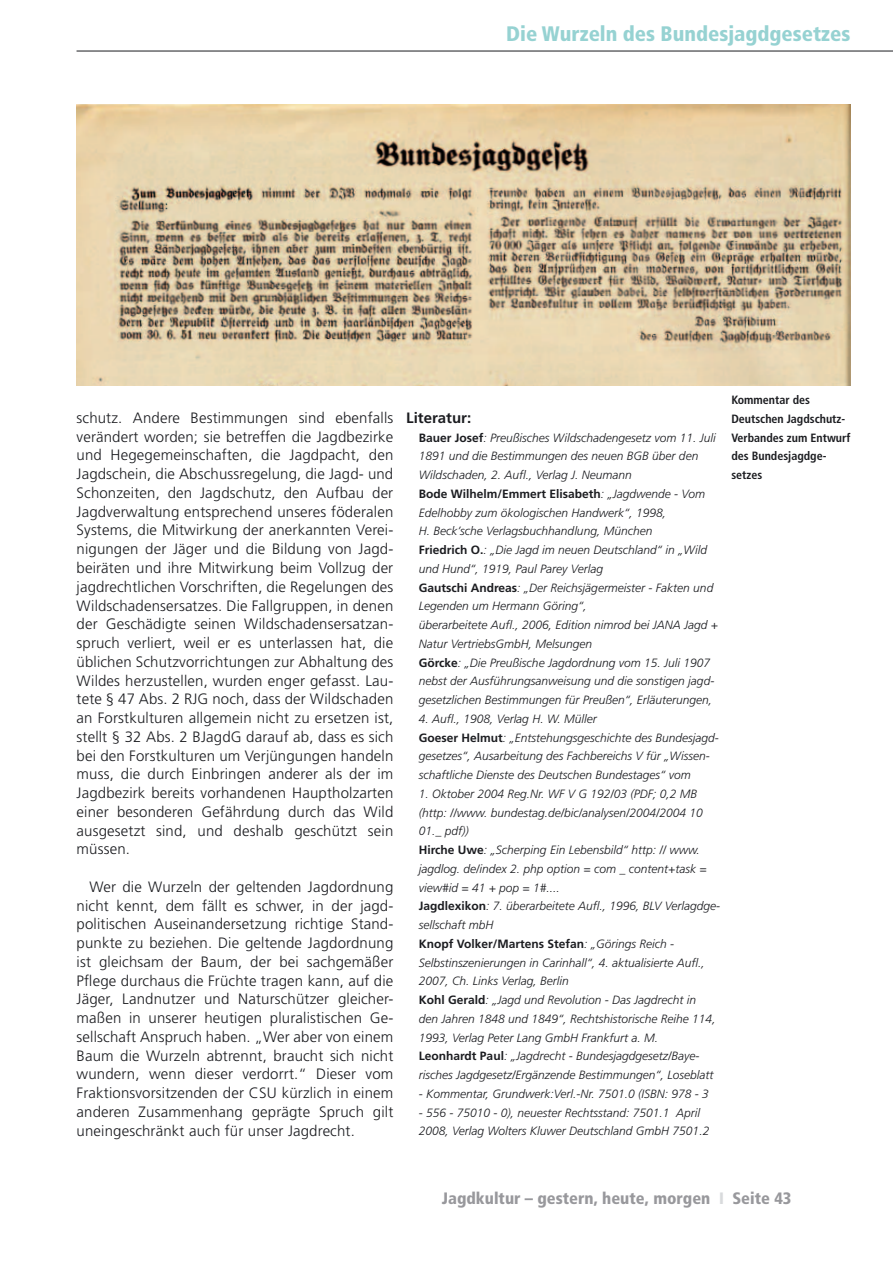
<style>
.page{position:relative;width:893px;height:1263px;background:#fff}
.page>*{position:absolute;margin:0;border:0;box-sizing:border-box;transform-origin:0 0}
.t1{font:900 condensed 21px "Frutiger";color:#96d2d2}
.t2{font:900 condensed 16.5px "Frutiger";color:#98989c}
.t3{font:300 15px/18.8px "Frutiger";letter-spacing:.01em;color:#1b1c20;text-align:justify}
.t4{font:700 15px "Frutiger";color:#1b1c20}
.t5{font:italic 300 12px/18.8px "Frutiger";color:#1b1c20}
.t6{font:700 condensed 12px/18.8px "Frutiger";color:#1b1c20}
.s1{font-weight:700;font-style:normal}
.s2{color:#d8dadc}
</style>
<div class="page">
<hr style="left:77px;top:51px;width:816px;height:1px;background:#1b1c20">
<img style="left:77px;top:104px;width:773px;height:281px">
<h1 class="t1" style="left:506px;top:21px;width:346px">Die Wurzeln des Bundesjagdgesetzes</h1>
<p class="t3" style="left:77px;top:408px;width:318px">schutz. Andere Bestimmungen sind ebenfalls verändert worden; sie betreffen die Jagdbezirke und Hegegemeinschaften, die Jagdpacht, den Jagdschein, die Abschussregelung, die Jagd- und Schonzeiten, den Jagdschutz, den Aufbau der Jagdverwaltung entsprechend unseres föderalen Systems, die Mitwirkung der anerkannten Verei&shy;nigungen der Jäger und die Bildung von Jagd&shy;beiräten und ihre Mitwirkung beim Vollzug der jagdrechtlichen Vorschriften, die Regelungen des Wildschadensersatzes. Die Fallgruppen, in denen der Geschädigte seinen Wildschadensersatzan&shy;spruch verliert, weil er es unterlassen hat, die üblichen Schutzvorrichtungen zur Abhaltung des Wildes herzustellen, wurden enger gefasst. Lau&shy;tete § 47 Abs. 2 RJG noch, dass der Wildschaden an Forstkulturen allgemein nicht zu ersetzen ist, stellt § 32 Abs. 2 BJagdG darauf ab, dass es sich bei den Forstkulturen um Verjüngungen handeln muss, die durch Einbringen anderer als der im Jagdbezirk bereits vorhandenen Hauptholzarten einer besonderen Gefährdung durch das Wild ausgesetzt sind, und deshalb geschützt sein müssen.</p>
<p class="t3" style="left:77px;top:877px;width:318px;text-indent:13px">Wer die Wurzeln der geltenden Jagdordnung nicht kennt, dem fällt es schwer, in der jagd&shy;politischen Auseinandersetzung richtige Stand&shy;punkte zu beziehen. Die geltende Jagdordnung ist gleichsam der Baum, der bei sachgemäßer Pflege durchaus die Früchte tragen kann, auf die Jäger, Landnutzer und Naturschützer gleicher&shy;maßen in unserer heutigen pluralistischen Ge&shy;sellschaft Anspruch haben. „Wer aber von einem Baum die Wurzeln abtrennt, braucht sich nicht wundern, wenn dieser verdorrt.“ Dieser vom Fraktionsvorsitzenden der C SU kürzlich in einem anderen Zusammenhang geprägte Spruch gilt uneingeschränkt auch für unser Jagdrecht.</p>
<p class="t4" style="left:406px;top:409px;width:67px">Literatur:</p>
<p class="t5" style="left:419px;top:428px;width:301px"><span class="s1">Bauer Josef</span>: Preußisches Wildschadengesetz vom 11. Juli 1891 und die Bestimmungen des neuen BGB über den Wildschaden, 2. Aufl., Verlag J. Neumann<br><span class="s1">Bode Wilhelm/Emmert Elisabeth</span>: „Jagdwende - Vom Edelhobby zum ökologischen Handwerk“, 1998,<br>H. Beck’sche Verlagsbuchhandlung, München<br><span class="s1">Friedrich O.</span>: „Die Jagd im neuen Deutschland“ in „Wild und Hund“, 1919, Paul Parey Verlag<br><span class="s1">Gautschi Andreas</span>: „Der Reichsjägermeister - Fakten und Legenden um Hermann Göring“,<br>überarbeitete Aufl., 2006, Edition nimrod bei JANA Jagd + Natur VertriebsGmbH, Melsungen<br><span class="s1">Görcke</span>: „Die Preußische Jagdordnung vom 15. Juli 1907 nebst der Ausführungsanweisung und die sonstigen jagd&shy;gesetzlichen Bestimmungen für Preußen“, Erläuterungen,</p>
<p class="t5" style="left:419px;top:709px;width:302px">4. Aufl., 1908, Verlag H. W. Müller<br><span class="s1">Goeser Helmut</span>: „Entstehungsgeschichte des Bundesjagd&shy;gesetzes“, Ausarbeitung des Fachbereichs V für „Wissen&shy;schaftliche Dienste des Deutschen Bundestages“ vom</p>
<p class="t5" style="left:419px;top:784px;width:303px">1. Oktober 2004 Reg.Nr. WF V G 192/03 (PDF; 0,2 MB (http: //www. bundestag.de/bic/analysen/2004/2004 10<br>01._ pdf))<br><span class="s1">Hirche Uwe</span>: „Scherping Ein Lebensbild“ http: // www. jagdlog. de/index 2. php option = com _ content+task = view#id = 41 + pop = 1#....<br><span class="s1">Jagdlexikon</span>: 7. überarbeitete Aufl., 1996, BLV Verlagdge&shy;sellschaft mbH<br><span class="s1">Knopf Volker/Martens Stefan</span>: „Görings Reich - Selbstinszenierungen in Carinhall“, 4. aktualisierte Aufl., 2007, Ch. Links Verlag, Berlin<br><span class="s1">Kohl Gerald</span>: „Jagd und Revolution - Das Jagdrecht in<br>den Jahren 1848 und 1849“, Rechtshistorische Reihe 114, 1993, Verlag Peter Lang GmbH Frankfurt a. M.<br><span class="s1">Leonhardt Paul</span>: „Jagdrecht - Bundesjagdgesetz/Baye&shy;risches Jagdgesetz/Ergänzende Bestimmungen“, Loseblatt</p>
<p class="t5" style="left:419px;top:1084px;width:291px">- Kommentar, Grundwerk:Verl.-Nr. 7501.0 (ISBN: 978 - 3</p>
<p class="t5" style="left:419px;top:1103px;width:292px">- 556 - 75010 - 0), neuester Rechtsstand: 7501.1 April<br>2008, Verlag Wolters Kluwer Deutschland GmbH 7501.2</p>
<p class="t6" style="left:731px;top:391px;width:120px">Kommentar des<br>Deutschen Jagdschutz-<br>Verbandes zum Entwurf des Bundesjagdge&shy;setzes</p>
<h2 class="t2" style="left:442px;top:1188px;width:351px">Jagdkultur – gestern, heute, morgen <span class="s2">I</span> Seite 43</h2>
</div>
